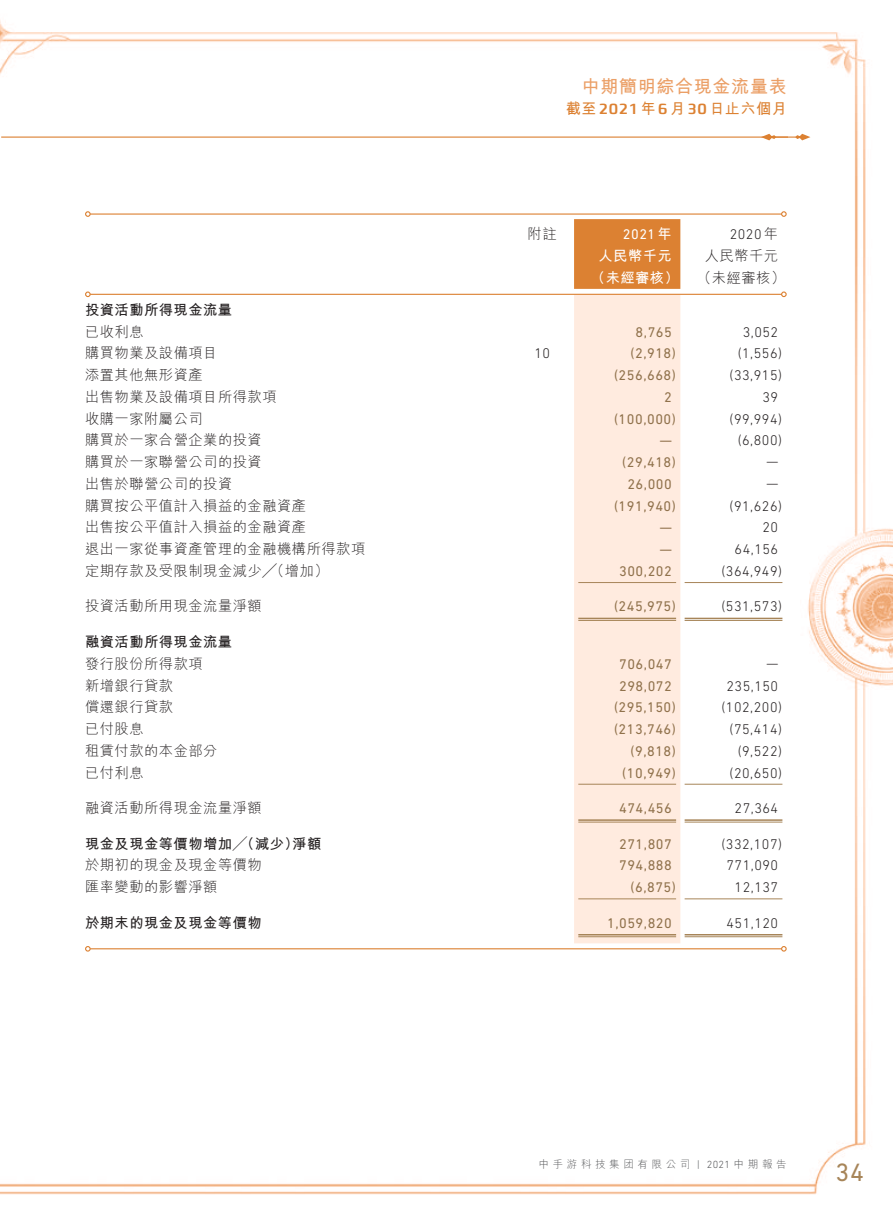
<style>
.page{position:relative;width:893px;height:1212px;background:#fff}
.page>*{position:absolute;margin:0;border:0;box-sizing:border-box;transform-origin:0 0}
.t1{font:25.5px "DIN Next LT Pro";color:#a78559}
.副主標題{font:700 18px "M Hei HK";letter-spacing:.04em;color:#eb9f66}
.日期{font:700 15px "M Hei HK";letter-spacing:.04em;color:#dc8132}
._1__內文{font:300 14.25px "M Hei HK";letter-spacing:.035em;color:#231f20}
._1__內文-2{font:14.25px "DIN Next LT Pro";letter-spacing:.035em;color:#90724c}
._1__內文-3{font:300 14.25px "DIN Next LT Pro";letter-spacing:.035em;color:#231f20}
._1__內文-4{font:700 14.25px "M Hei HK";letter-spacing:.035em;color:#231f20}
._1__內文-5{font:700 14.25px "M Hei HK";letter-spacing:.035em;color:#fff}
._1__內文-6{font:14.25px "DIN Next LT Pro";color:#fff}
.t2{font:300 10.5px "M Hei HK";letter-spacing:.345em;color:#57585a}
.t3{font:300 10.5px "DIN Next LT Pro";color:#57585a}
.s1{font-family:"Francker Pro";font-weight:500;font-stretch:condensed}
.s2{font-family:"M Hei HK";font-weight:700}
.s3{font-family:"M Hei HK"}
.s4{font-family:"M Hei HKS"}
</style>
<div class="page">
<img style="left:1px;top:24px;width:892px;height:1171px">
<hr style="left:768px;top:137px;width:34px;height:1px;background:#dc8132">
<svg style="left:761px;top:134px;width:15px;height:6px"></svg>
<svg style="left:795px;top:134px;width:15px;height:6px"></svg>
<hr style="left:1px;top:137px;width:787px;height:1px;background:#dc8132">
<div style="left:574px;top:219px;width:106px;height:70px;background:#dc8132"></div>
<div style="left:574px;top:295px;width:106px;height:648px;background:#ffebdf"></div>
<hr style="left:90px;top:213px;width:692px;height:2px;background:#dc8132">
<svg style="left:85px;top:211px;width:6px;height:6px"></svg>
<svg style="left:781px;top:211px;width:6px;height:6px"></svg>
<hr style="left:90px;top:294px;width:692px;height:1px;background:#dc8132">
<svg style="left:85px;top:291px;width:6px;height:6px"></svg>
<svg style="left:781px;top:291px;width:6px;height:6px"></svg>
<hr style="left:578px;top:582px;width:98px;height:1px;background:#a78559">
<hr style="left:685px;top:582px;width:97px;height:1px;background:#a78559">
<hr style="left:578px;top:618px;width:98px;height:1px;background:#a78559">
<hr style="left:578px;top:620px;width:98px;height:1px;background:#a78559">
<hr style="left:685px;top:618px;width:97px;height:1px;background:#a78559">
<hr style="left:685px;top:620px;width:97px;height:1px;background:#a78559">
<hr style="left:578px;top:784px;width:98px;height:1px;background:#a78559">
<hr style="left:685px;top:784px;width:97px;height:1px;background:#a78559">
<hr style="left:578px;top:819px;width:98px;height:2px;background:#a78559">
<hr style="left:578px;top:822px;width:98px;height:1px;background:#a78559">
<hr style="left:685px;top:819px;width:97px;height:2px;background:#a78559">
<hr style="left:685px;top:822px;width:97px;height:1px;background:#a78559">
<hr style="left:578px;top:898px;width:98px;height:1px;background:#a78559">
<hr style="left:685px;top:898px;width:97px;height:1px;background:#a78559">
<hr style="left:578px;top:934px;width:98px;height:1px;background:#a78559">
<hr style="left:578px;top:936px;width:98px;height:1px;background:#a78559">
<hr style="left:685px;top:934px;width:97px;height:1px;background:#a78559">
<hr style="left:685px;top:936px;width:97px;height:1px;background:#a78559">
<hr style="left:90px;top:948px;width:692px;height:1px;background:#dc8132">
<svg style="left:85px;top:946px;width:6px;height:5px"></svg>
<svg style="left:781px;top:946px;width:6px;height:5px"></svg>
<p class="副主標題" style="left:582px;top:73px;width:206px">中期簡明綜合現金流量表</p>
<p class="日期" style="left:566px;top:97px;width:222px">截至<span class="s1">2021</span>年<span class="s1">6</span>月<span class="s1">30</span>日止六個月</p>
<p class="_1__內文" style="left:528px;top:227px;width:31px">附註</p>
<p class="_1__內文-6" style="left:623px;top:226px;width:50px">2021 <span class="s2">年</span></p>
<p class="_1__內文-3" style="left:730px;top:226px;width:50px">2020 <span class="s3">年</span></p>
<p class="_1__內文-5" style="left:599px;top:245px;width:75px">人民幣千元</p>
<p class="_1__內文" style="left:705px;top:248px;width:75px">人民幣千元</p>
<p class="_1__內文-5" style="left:591px;top:267px;width:90px">（未經審核）</p>
<p class="_1__內文" style="left:697px;top:270px;width:90px">（未經審核(</p>
<p class="_1__內文-4" style="left:85px;top:299px;width:149px">投資活動所得現金流量</p>
<p class="_1__內文" style="left:85px;top:324px;width:60px">已收利息</p>
<p class="_1__內文-2" style="left:636px;top:323px;width:38px">8,765</p>
<p class="_1__內文-3" style="left:743px;top:324px;width:37px">3,052</p>
<p class="_1__內文" style="left:85px;top:346px;width:134px">購買物業及設備項目</p>
<p class="_1__內文-3" style="left:534px;top:345px;width:17px">10</p>
<p class="_1__內文-2" style="left:631px;top:345px;width:47px">)2,918(</p>
<p class="_1__內文-3" style="left:738px;top:345px;width:46px">)1,556(</p>
<p class="_1__內文" style="left:85px;top:368px;width:119px">添置其他無形資產</p>
<p class="_1__內文-2" style="left:614px;top:367px;width:63px">)256,668(</p>
<p class="_1__內文-3" style="left:730px;top:367px;width:54px">)33,915(</p>
<p class="_1__內文" style="left:85px;top:389px;width:193px">出售物業及設備項目所得款項</p>
<p class="_1__內文-2" style="left:664px;top:389px;width:9px">2</p>
<p class="_1__內文-3" style="left:762px;top:389px;width:17px">39</p>
<p class="_1__內文" style="left:85px;top:411px;width:119px">收購一家附屬公司</p>
<p class="_1__內文-2" style="left:614px;top:410px;width:63px">)100,000(</p>
<p class="_1__內文-3" style="left:730px;top:411px;width:54px">)99,994(</p>
<p class="_1__內文" style="left:85px;top:433px;width:178px">購買於一家合營企業的投資</p>
<p class="_1__內文-2" style="left:660px;top:432px;width:14px">—</p>
<p class="_1__內文-3" style="left:738px;top:432px;width:46px">)6,800(</p>
<p class="_1__內文" style="left:85px;top:455px;width:178px">購買於一家聯營公司的投資</p>
<p class="_1__內文-2" style="left:622px;top:454px;width:55px">)29,418(</p>
<p class="_1__內文-3" style="left:766px;top:453px;width:13px">—</p>
<p class="_1__內文" style="left:85px;top:476px;width:149px">出售於聯營公司的投資</p>
<p class="_1__內文-2" style="left:627px;top:476px;width:46px">26,000</p>
<p class="_1__內文-3" style="left:766px;top:475px;width:13px">—</p>
<p class="_1__內文" style="left:85px;top:498px;width:223px">購買按公平值計入損益的金融資產</p>
<p class="_1__內文-2" style="left:614px;top:497px;width:63px">)191,940(</p>
<p class="_1__內文-3" style="left:730px;top:498px;width:54px">)91,626(</p>
<p class="_1__內文" style="left:85px;top:520px;width:223px">出售按公平值計入損益的金融資產</p>
<p class="_1__內文-2" style="left:660px;top:519px;width:14px">—</p>
<p class="_1__內文-3" style="left:762px;top:519px;width:17px">20</p>
<p class="_1__內文" style="left:85px;top:542px;width:282px">退出一家從事資產管理的金融機構所得款項</p>
<p class="_1__內文-2" style="left:660px;top:540px;width:14px">—</p>
<p class="_1__內文-3" style="left:735px;top:541px;width:45px">64,156</p>
<p class="_1__內文" style="left:85px;top:563px;width:245px">定期存款及受限制現金減少╱（增加(</p>
<p class="_1__內文-2" style="left:619px;top:563px;width:54px">300,202</p>
<p class="_1__內文-3" style="left:721px;top:563px;width:62px">)364,949(</p>
<p class="_1__內文" style="left:85px;top:599px;width:178px">投資活動所用現金流量淨額</p>
<p class="_1__內文-4" style="left:85px;top:631px;width:149px">融資活動所得現金流量</p>
<p class="_1__內文-2" style="left:614px;top:598px;width:63px">)245,975(</p>
<p class="_1__內文-3" style="left:721px;top:598px;width:62px">)531,573(</p>
<p class="_1__內文" style="left:85px;top:656px;width:119px">發行股份所得款項</p>
<p class="_1__內文-2" style="left:619px;top:656px;width:54px">706,047</p>
<p class="_1__內文-3" style="left:766px;top:655px;width:13px">—</p>
<p class="_1__內文" style="left:85px;top:678px;width:90px">新增銀行貸款</p>
<p class="_1__內文-2" style="left:619px;top:677px;width:54px">298,072</p>
<p class="_1__內文-3" style="left:726px;top:677px;width:53px">235,150</p>
<p class="_1__內文" style="left:85px;top:700px;width:90px">償還銀行貸款</p>
<p class="_1__內文-2" style="left:614px;top:699px;width:63px">)295,150(</p>
<p class="_1__內文-3" style="left:721px;top:699px;width:62px">)102,200(</p>
<p class="_1__內文" style="left:85px;top:721px;width:60px">已付股息</p>
<p class="_1__內文-2" style="left:614px;top:721px;width:63px">)213,746(</p>
<p class="_1__內文-3" style="left:730px;top:721px;width:54px">)75,414(</p>
<p class="_1__內文" style="left:85px;top:743px;width:134px">租賃付款的本金部分</p>
<p class="_1__內文-2" style="left:631px;top:743px;width:47px">)9,818(</p>
<p class="_1__內文-3" style="left:738px;top:743px;width:46px">)9,522(</p>
<p class="_1__內文" style="left:85px;top:765px;width:60px">已付利息</p>
<p class="_1__內文-2" style="left:622px;top:764px;width:55px">)10,949(</p>
<p class="_1__內文-3" style="left:730px;top:764px;width:54px">)20,650(</p>
<p class="_1__內文" style="left:85px;top:800px;width:178px">融資活動所得現金流量淨額</p>
<p class="_1__內文-2" style="left:619px;top:800px;width:54px">474,456</p>
<p class="_1__內文-3" style="left:735px;top:800px;width:45px">27,364</p>
<p class="_1__內文-4" style="left:85px;top:833px;width:215px">現金及現金等價物增加╱（減少）</p>
<p class="_1__內文-4" style="left:292px;top:833px;width:31px">淨額</p>
<p class="_1__內文-2" style="left:619px;top:835px;width:54px">271,807</p>
<p class="_1__內文-3" style="left:721px;top:836px;width:62px">)332,107(</p>
<p class="_1__內文" style="left:85px;top:858px;width:178px">於期初的現金及現金等價物</p>
<p class="_1__內文-2" style="left:619px;top:857px;width:54px">794,888</p>
<p class="_1__內文-3" style="left:726px;top:857px;width:53px">771,090</p>
<p class="_1__內文" style="left:85px;top:880px;width:134px">匯率變動的影響淨額</p>
<p class="_1__內文-2" style="left:631px;top:879px;width:47px">)6,875(</p>
<p class="_1__內文-3" style="left:735px;top:879px;width:45px">12,137</p>
<p class="_1__內文-4" style="left:85px;top:912px;width:178px">於期末的現金及現金等價物</p>
<p class="_1__內文-2" style="left:607px;top:914px;width:66px">1,059,820</p>
<p class="_1__內文-3" style="left:726px;top:915px;width:53px">451,120</p>
<p class="t2" style="left:539px;top:1159px;width:153px">中手游科技集<span class="s4">團</span>有限公司</p>
<p class="t1" style="left:835px;top:1158px;width:30px">34</p>
<p class="t3" style="left:707px;top:1158px;width:81px">2021<span class="s3">中期報告</span></p>
<p class="t3" style="left:697px;top:1158px;width:4px">|</p>
</div>
